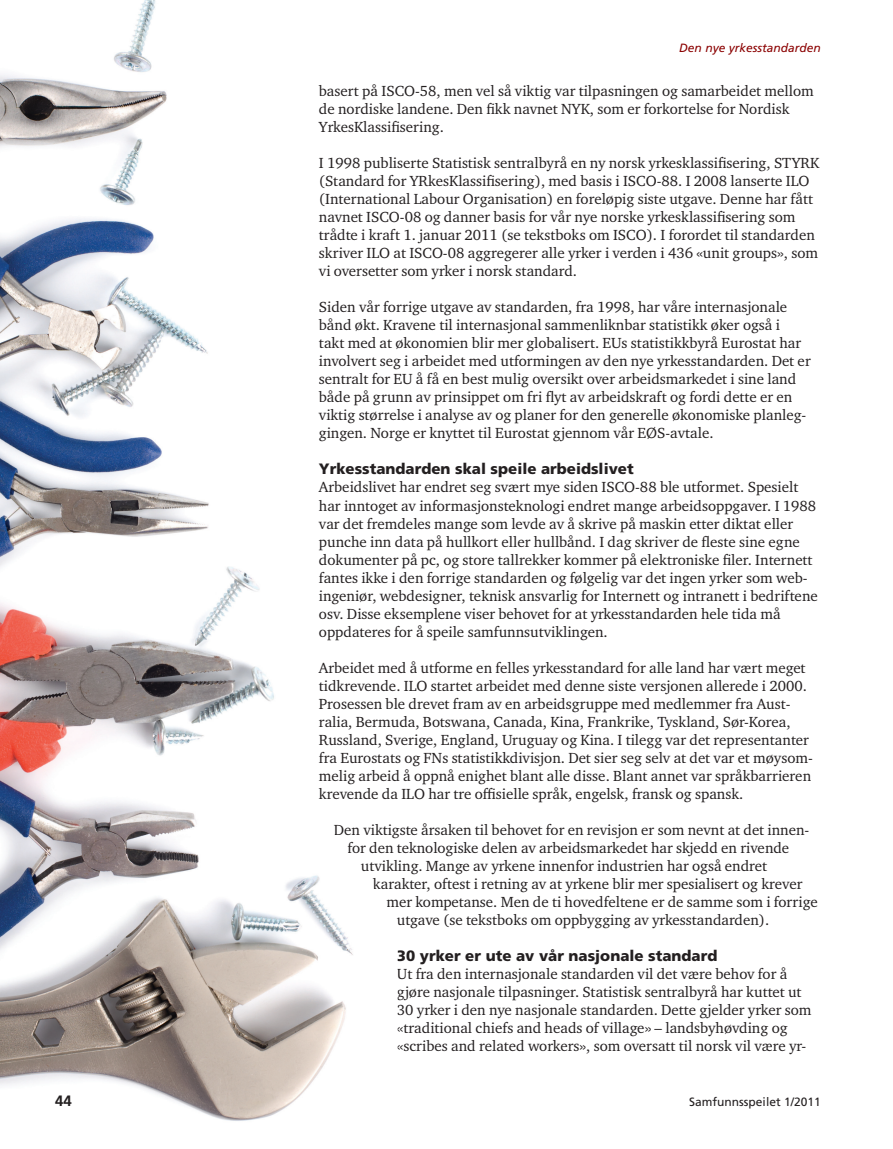
<style>
.page{position:relative;width:893px;height:1149px;background:#fff}
.page>*{position:absolute;margin:0;border:0;box-sizing:border-box;transform-origin:0 0}
.t1{font:15px/18px "Charter ITC Std";color:#231f20}
.t2{font:900 15px "Frutiger";color:#231f20}
.t3{font:700 15px "Frutiger";color:#231f20}
.t4{font:italic 12px "Frutiger";color:#8b0202}
.t5{font:12px "Frutiger";color:#231f20}
</style>
<div class="page">
<img style="left:0;top:0;width:353px;height:1121px">
<p class="t3" style="left:55px;top:1091px;width:18px">44</p>
<p class="t4" style="left:679px;top:41px;width:143px">Den nye yrkesstandarden</p>
<p class="t1" style="left:319px;top:82px;width:496px">basert på ISCO-58, men vel så viktig var tilpasningen og samarbeidet mellom de nordiske landene. Den fikk navnet NYK, som er forkortelse for Nordisk<br>YrkesKlassifisering.</p>
<p class="t1" style="left:319px;top:154px;width:502px">I 1998 publiserte Statistisk sentralbyrå en ny norsk yrkesklassifisering, STYRK (Standard for YRkesKlassifisering), med basis i ISCO-88. I 2008 lanserte ILO (International Labour Organisation) en foreløpig siste utgave. Denne har fått navnet ISCO-08 og danner basis for vår nye norske yrkesklassifisering som trådte i kraft 1. januar 2011 (se tekstboks om ISCO). I forordet til standarden skriver ILO at ISCO-08 aggregerer alle yrker i verden i 436 «unit groups», som vi oversetter som yrker i norsk standard.</p>
<p class="t1" style="left:319px;top:298px;width:493px">Siden vår forrige utgave av standarden, fra 1998, har våre internasjonale bånd økt. Kravene til internasjonal sammenliknbar statistikk øker også i<br>takt med at økonomien blir mer globalisert. EUs statistikkbyrå Eurostat har involvert seg i arbeidet med utformingen av den nye yrkesstandarden. Det er sentralt for EU å få en best mulig oversikt over arbeidsmarkedet i sine land både på grunn av prinsippet om fri flyt av arbeidskraft og fordi dette er en viktig størrelse i analyse av og planer for den generelle økonomiske planleg&shy;gingen. Norge er knyttet til Eurostat gjennom vår EØS-avtale.</p>
<p class="t2" style="left:319px;top:460px;width:316px">Yrkesstandarden skal speile arbeidslivet</p>
<p class="t1" style="left:319px;top:478px;width:500px">Arbeidslivet har endret seg svært mye siden ISCO-88 ble utformet. Spesielt har inntoget av informasjonsteknologi endret mange arbeidsoppgaver. I 1988 var det fremdeles mange som levde av å skrive på maskin etter diktat eller punche inn data på hullkort eller hullbånd. I dag skriver de fleste sine egne dokumenter på pc, og store tallrekker kommer på elektroniske filer. Internett fantes ikke i den forrige standarden og følgelig var det ingen yrker som web&shy;ingeniør, webdesigner, teknisk ansvarlig for Internett og intranett i bedriftene osv. Disse eksemplene viser behovet for at yrkesstandarden hele tida må oppdateres for å speile samfunnsutviklingen.</p>
<p class="t1" style="left:319px;top:658px;width:495px">Arbeidet med å utforme en felles yrkesstandard for alle land har vært meget tidkrevende. ILO startet arbeidet med denne siste versjonen allerede i 2000.<br>Prosessen ble drevet fram av en arbeidsgruppe med medlemmer fra Aust&shy;ralia, Bermuda, Botswana, Canada, Kina, Frankrike, Tyskland, Sør-Korea, Russland, Sverige, England, Uruguay og Kina. I tilegg var det representanter fra Eurostats og FNs statistikkdivisjon. Det sier seg selv at det var et møysom&shy;melig arbeid å oppnå enighet blant alle disse. Blant annet var språkbarrieren krevende da ILO har tre offisielle språk, engelsk, fransk og spansk.</p>
<p class="t1" style="left:334px;top:820px;width:477px">Den viktigste årsaken til behovet for en revisjon er som nevnt at det innen-</p>
<p class="t1" style="left:347px;top:838px;width:443px">for den teknologiske delen av arbeidsmarkedet har skjedd en rivende</p>
<p class="t1" style="left:361px;top:856px;width:408px">utvikling. Mange av yrkene innenfor industrien har også endret</p>
<p class="t1" style="left:373px;top:874px;width:431px">karakter, oftest i retning av at yrkene blir mer spesialisert og krever</p>
<p class="t1" style="left:386px;top:892px;width:433px">mer kompetanse. Men de ti hovedfeltene er de samme som i forrige</p>
<p class="t1" style="left:397px;top:910px;width:374px">utgave (se tekstboks om oppbygging av yrkesstandarden).</p>
<p class="t2" style="left:397px;top:946px;width:322px">30 yrker er ute av vår nasjonale standard</p>
<p class="t1" style="left:397px;top:964px;width:416px">Ut fra den internasjonale standarden vil det være behov for å gjøre nasjonale tilpasninger. Statistisk sentralbyrå har kuttet ut 30 yrker i den nye nasjonale standarden. Dette gjelder yrker som «traditional chiefs and heads of village» – landsbyhøvding og «scribes and related workers», som oversatt til norsk vil være yr-</p>
<p class="t5" style="left:689px;top:1094px;width:133px">Samfunnsspeilet 1/2011</p>
</div>
